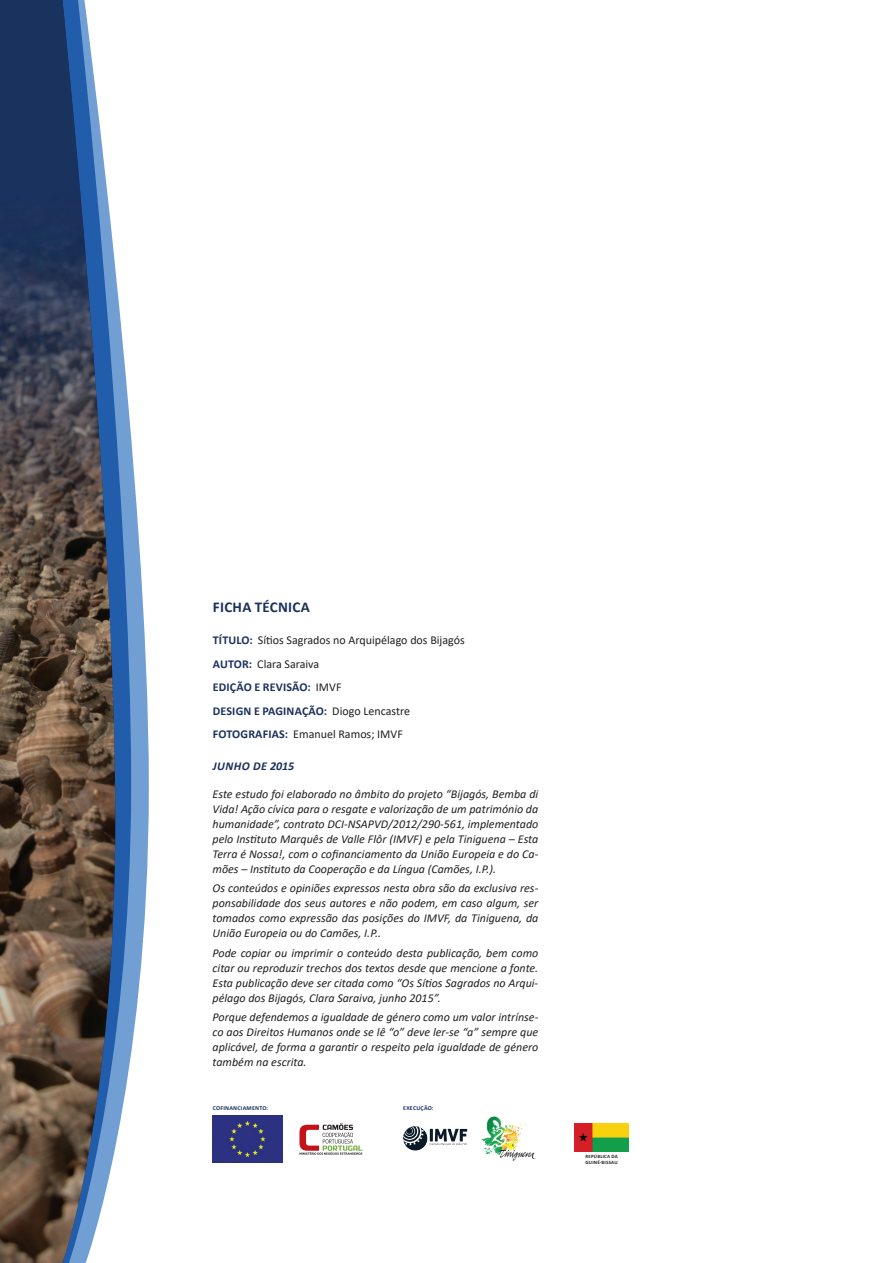
<style>
.page{position:relative;width:893px;height:1263px;background:#fff}
.page>*{position:absolute;margin:0;border:0;box-sizing:border-box;transform-origin:0 0}
.t1{font:700 15px "Calibri";letter-spacing:.02em;color:#1b315d}
.t2{font:italic 12px/15px "Calibri";color:#231f20;text-align:justify}
.t3{font:12px/23.5px "Calibri";color:#231f20}
.t4{font:italic 700 12px "Calibri";letter-spacing:.04em;color:#1b315d}
.t5{font:700 6px "Calibri";letter-spacing:.04em;color:#1b315d}
.t6{font:700 4.95px/6px "Calibri";letter-spacing:.04em;color:#231f20}
.s1{font-weight:700;color:#1b315d}
</style>
<div class="page">
<svg style="left:131px;top:436px;width:18px;height:618px;fill:#719ed3"></svg>
<svg style="left:115px;top:266px;width:16px;height:882px;background:#608dc6"></svg>
<img style="left:0;top:0;width:115px;height:1263px">
<img style="left:213px;top:1116px;width:69px;height:46px">
<svg style="left:299px;top:1123px;width:63px;height:32px"></svg>
<img style="left:481px;top:1116px;width:55px;height:45px">
<img style="left:574px;top:1124px;width:55px;height:27px">
<svg style="left:430px;top:1129px;width:38px;height:16px"></svg>
<div style="left:403px;top:1126px;width:24px;height:25px;background:#0a1a28;border-radius:50%"></div>
<svg style="left:403px;top:1126px;width:21px;height:19px"></svg>
<p class="t1" style="left:213px;top:597px;width:98px">FICHA TÉCNICA</p>
<p class="t3" style="left:213px;top:628px;width:254px"><span class="s1">TÍTULO:</span> Sítios Sagrados no Arquipélago dos Bijagós <span class="s1">AUTOR:</span> Clara Saraiva<br><span class="s1">EDIÇÃO E REVISÃO:</span> IMVF<br><span class="s1">DESIGN E PAGINAÇÃO:</span> Diogo Lencastre <span class="s1">FOTOGRAFIAS:</span> Emanuel Ramos; IMVF</p>
<p class="t4" style="left:213px;top:758px;width:83px">JUNHO DE 2015</p>
<p class="t2" style="left:213px;top:786px;width:327px">Este estudo foi elaborado no âmbito do projeto “Bijagós, Bemba di Vida! Ação cívica para o resgate e valorização de um património da humanidade”, contrato DCI-NSAPVD/2012/290-561, implementado pelo Instituto Marquês de Valle Flôr (IMVF) e pela Tiniguena – Esta Terra é Nossa!, com o cofinanciamento da União Europeia e do Ca&shy;mões – Instituto da Cooperação e da Língua (Camões, I.P.).</p>
<p class="t2" style="left:213px;top:880px;width:327px">Os conteúdos e opiniões expressos nesta obra são da exclusiva res&shy;ponsabilidade dos seus autores e não podem, em caso algum, ser tomados como expressão das posições do IMVF, da Tiniguena, da União Europeia ou do Camões, I.P..</p>
<p class="t2" style="left:213px;top:944px;width:327px">Pode copiar ou imprimir o conteúdo desta publicação, bem como citar ou reproduzir trechos dos textos desde que mencione a fonte.<br>Esta publicação deve ser citada como “Os Sítios Sagrados no Arqui&shy;pélago dos Bijagós, Clara Saraiva, junho 2015”.</p>
<p class="t2" style="left:213px;top:1009px;width:327px">Porque defendemos a igualdade de género como um valor intrínse&shy;co aos Direitos Humanos onde se lê “o” deve ler-se “a” sempre que aplicável, de forma a garantir o respeito pela igualdade de género também na escrita.</p>
<p class="t5" style="left:213px;top:1104px;width:57px">COFINANCIAMENTO:</p>
<p class="t5" style="left:403px;top:1104px;width:32px">EXECUÇÃO:</p>
<p class="t6" style="left:585px;top:1153px;width:34px">REPÚBLICA DA<br>GUINÉ-BISSAU</p>
</div>
